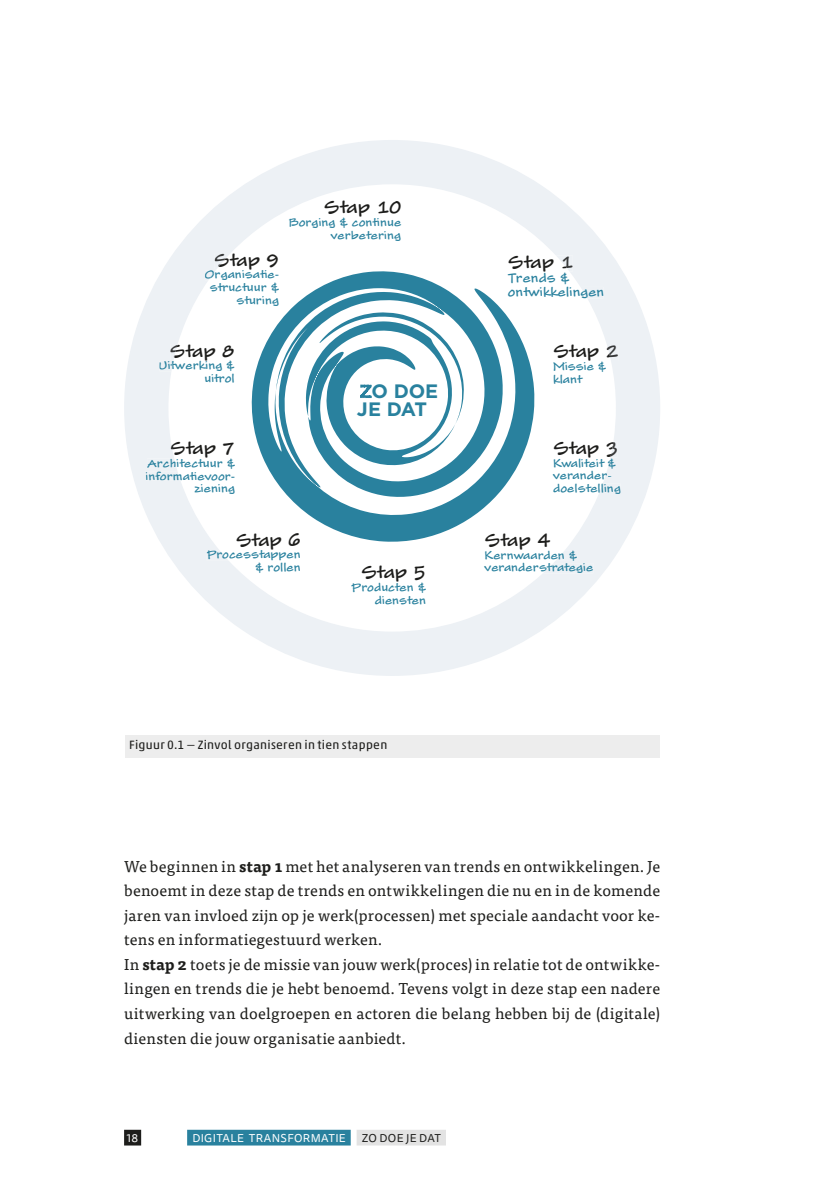
<style>
.page{position:relative;width:834px;height:1201px;background:#fff}
.page>*{position:absolute;margin:0;border:0;box-sizing:border-box;transform-origin:0 0}
.t1{font:700 19.43px/18px "Gotham";letter-spacing:-.015em;color:#29819e}
.t2{font:16.45px "Scooter";color:#1d1d1b}
.t3{font:15.75px/24.5px "Tisa Pro";letter-spacing:.015em;color:#1d1d1b}
.t4{font:12.25px "Akko Pro";letter-spacing:.025em;color:#1d1d1b}
.t5{font:11.72px/14.2px "Scooter";color:#29819e}
.t6{font:11.38px "Tisa Sans Pro";letter-spacing:.035em;color:#fff}
.t7{font:11.38px "Tisa Sans Pro";letter-spacing:.025em;color:#1d1d1b}
.t8{font:10.5px/12.8px "Scooter";color:#29819e;text-align:right}
.s1{color:#373838}
.s2{font-weight:700}
</style>
<div class="page">
<div style="left:187px;top:1129px;width:163px;height:16px;background:#29819e"></div>
<div style="left:124px;top:1129px;width:17px;height:16px;background:#1d1d1b"></div>
<div style="left:356px;top:1129px;width:90px;height:16px;background:#e3e3e3"></div>
<div style="left:125px;top:735px;width:534px;height:22px;background:#ededed"></div>
<svg style="left:124px;top:140px;width:536px;height:536px"></svg>
<svg style="left:555px;top:255px;width:17px;height:16px"></svg>
<svg style="left:580px;top:287px;width:23px;height:11px"></svg>
<svg style="left:606px;top:345px;width:12px;height:16px"></svg>
<svg style="left:598px;top:441px;width:22px;height:53px"></svg>
<svg style="left:542px;top:550px;width:51px;height:23px"></svg>
<svg style="left:207px;top:550px;width:22px;height:10px"></svg>
<svg style="left:146px;top:442px;width:34px;height:38px"></svg>
<svg style="left:159px;top:344px;width:19px;height:27px"></svg>
<svg style="left:205px;top:253px;width:26px;height:27px"></svg>
<p class="t2" style="left:214px;top:247px;width:67px"><span class="s1">St</span>ap 9</p>
<p class="t8" style="left:204px;top:267px;width:76px">Organisatie&shy;structuur &amp; sturing</p>
<p class="t2" style="left:324px;top:195px;width:79px">Stap 10</p>
<p class="t8" style="left:289px;top:215px;width:114px">Borging &amp; continue verbetering</p>
<p class="t2" style="left:169px;top:338px;width:67px"><span class="s1">S</span>tap 8</p>
<p class="t8" style="left:158px;top:358px;width:78px">Uitwerking &amp; uitrol</p>
<p class="t2" style="left:170px;top:436px;width:67px"><span class="s1">S</span>tap 7</p>
<p class="t8" style="left:145px;top:456px;width:91px">Architectuur &amp; informatievoor&shy;ziening</p>
<p class="t1" style="left:357px;top:382px;width:83px;text-indent:14px">O DOE<br>JE DAT</p>
<p class="t2" style="left:508px;top:250px;width:67px">Stap <span class="s1">1</span></p>
<p class="t5" style="left:508px;top:270px;width:98px">Trends &amp; ontwikkelingen</p>
<p class="t2" style="left:553px;top:339px;width:67px">Stap <span class="s1">2</span></p>
<p class="t8" style="left:553px;top:359px;width:55px;text-align:left">Missie &amp; klant</p>
<p class="t2" style="left:553px;top:436px;width:67px">Stap <span class="s1">3</span></p>
<p class="t8" style="left:553px;top:456px;width:69px;text-align:left">Kwaliteit &amp; verander&shy;doelstelling</p>
<p class="t2" style="left:236px;top:527px;width:67px">Stap 6</p>
<p class="t8" style="left:207px;top:547px;width:95px">Processtappen &amp; rollen</p>
<p class="t2" style="left:484px;top:528px;width:67px">Stap 4</p>
<p class="t8" style="left:484px;top:548px;width:94px">Kernwaarden &amp;</p>
<p class="t2" style="left:361px;top:560px;width:67px">Stap 5</p>
<p class="t8" style="left:484px;top:560px;width:110px">veranderstrategie</p>
<p class="t8" style="left:352px;top:580px;width:76px">Producten &amp; diensten</p>
<p class="t4" style="left:129px;top:737px;width:260px">Figuur 0.1 — Zinvol organiseren in tien stappen</p>
<p class="t3" style="left:124px;top:853px;width:537px">We beginnen in <span class="s2">stap 1</span> met het analyseren van trends en ontwikkelingen. Je benoemt in deze stap de trends en ontwikkelingen die nu en in de komende jaren van invloed zijn op je werk(processen) met speciale aandacht voor ke&shy;tens en informatiegestuurd werken.<br>In <span class="s2">stap 2</span> toets je de missie van jouw werk(proces) in relatie tot de ontwikke&shy;lingen en trends die je hebt benoemd. Tevens volgt in deze stap een nadere uitwerking van doelgroepen en actoren die belang hebben bij de (digitale) diensten die jouw organisatie aanbiedt.</p>
<p class="t6" style="left:127px;top:1129px;width:13px">18</p>
<p class="t6" style="left:192px;top:1129px;width:155px">DIGITALE TRANSFORMATIE</p>
<p class="t7" style="left:362px;top:1129px;width:81px">ZO DOE JE DAT</p>
</div>
